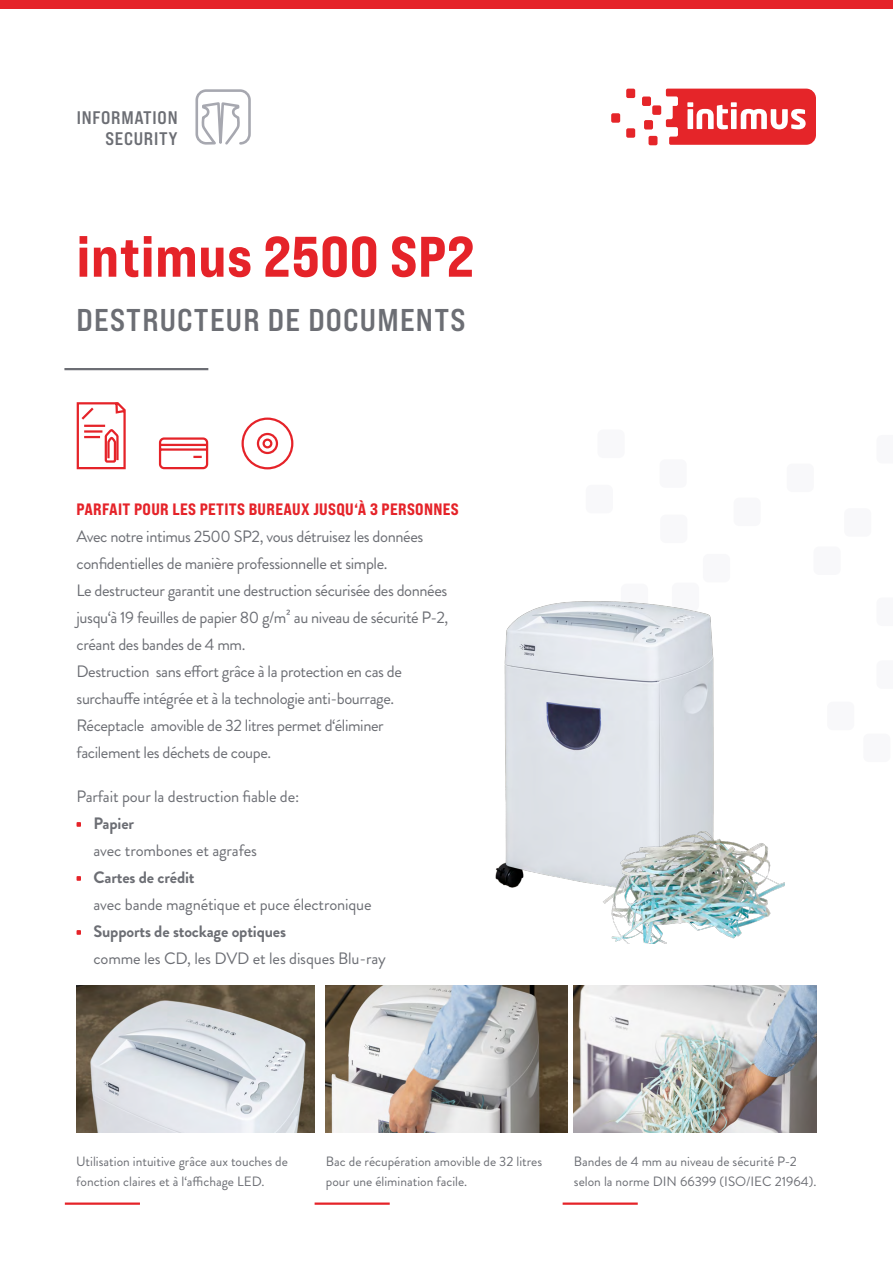
<style>
.page{position:relative;width:893px;height:1263px;background:#fff}
.page>*{position:absolute;margin:0;border:0;box-sizing:border-box;transform-origin:0 0}
.t1{font:57px "Bebas Neue Pro Exp Eb";letter-spacing:.01em;color:#e52329}
.t2{font:31.5px "Bebas Neue Pro Exp Bd";letter-spacing:.04em;color:#6c6e74}
.t3{font:18.15px/20.9px "Bebas Neue Pro Exp Bd";letter-spacing:.04em;color:#6c6e74;text-align:right}
.t4{font:16.5px/27px "Brandon Grotesque";letter-spacing:-.025em;color:#6c6e74}
.t5{font:700 16.5px "Brandon Grotesque";letter-spacing:-.01em;color:#6c6e74}
.t6{font:16.5px "Bebas Neue Pro Exp Eb";letter-spacing:.02em;color:#e52329}
.t7{font:13.5px/19.5px "Brandon Grotesque";color:#6c6e74}
</style>
<div class="page">
<div style="left:0;top:0;width:893px;height:8px;background:#e52329"></div>
<div style="left:626px;top:89px;width:9px;height:9px;background:#e52529;border-radius:2px"></div>
<div style="left:626px;top:128px;width:9px;height:10px;background:#e52529;border-radius:2px"></div>
<div style="left:611px;top:113px;width:9px;height:10px;background:#e52529;border-radius:2px"></div>
<div style="left:644px;top:120px;width:9px;height:10px;background:#e52529;border-radius:2px"></div>
<div style="left:648px;top:136px;width:9px;height:9px;background:#e52529;border-radius:2px"></div>
<div style="left:652px;top:105px;width:9px;height:10px;background:#e52529;border-radius:2px"></div>
<div style="left:642px;top:97px;width:9px;height:9px;background:#e52529;border-radius:2px"></div>
<svg style="left:666px;top:89px;width:150px;height:56px"></svg>
<svg style="left:195px;top:89px;width:56px;height:56px"></svg>
<div style="left:863px;top:733px;width:27px;height:29px;background:#f8f8fa;border-radius:6px"></div>
<div style="left:586px;top:485px;width:27px;height:28px;background:#f8f8fa;border-radius:6px"></div>
<div style="left:597px;top:429px;width:28px;height:29px;background:#f8f8fa;border-radius:6px"></div>
<div style="left:659px;top:459px;width:28px;height:29px;background:#f8f8fa;border-radius:6px"></div>
<div style="left:660px;top:514px;width:27px;height:29px;background:#f8f8fa;border-radius:6px"></div>
<div style="left:844px;top:508px;width:27px;height:29px;background:#f8f8fa;border-radius:6px"></div>
<div style="left:787px;top:463px;width:27px;height:29px;background:#f8f8fa;border-radius:6px"></div>
<div style="left:733px;top:497px;width:28px;height:29px;background:#f8f8fa;border-radius:6px"></div>
<img style="left:495px;top:601px;width:219px;height:287px">
<hr style="left:64px;top:368px;width:144px;height:2px;background:#6c6e74">
<svg style="left:76px;top:402px;width:50px;height:68px"></svg>
<svg style="left:158px;top:437px;width:51px;height:33px"></svg>
<img style="left:77px;top:985px;width:238px;height:147px">
<img style="left:325px;top:985px;width:243px;height:147px">
<img style="left:574px;top:985px;width:242px;height:147px">
<svg style="left:241px;top:417px;width:53px;height:53px"></svg>
<img style="left:599px;top:831px;width:186px;height:113px">
<svg style="left:77px;top:822px;width:4px;height:5px"></svg>
<svg style="left:77px;top:876px;width:4px;height:5px"></svg>
<svg style="left:77px;top:930px;width:4px;height:5px"></svg>
<hr style="left:315px;top:1202px;width:75px;height:3px;background:#e52329">
<hr style="left:563px;top:1202px;width:75px;height:3px;background:#e52329">
<hr style="left:65px;top:1202px;width:75px;height:3px;background:#e52329">
<p class="t3" style="left:77px;top:107px;width:102px">INFORMATION<br>SECURITY</p>
<h1 class="t1" style="left:77px;top:221px;width:399px">intimus 2500 SP2</h1>
<h2 class="t2" style="left:77px;top:300px;width:390px">DESTRUCTEUR DE DOCUMENTS</h2>
<p class="t6" style="left:77px;top:499px;width:384px">PARFAIT POUR LES PETITS BUREAUX JUSQU‘À 3 PERSONNES</p>
<p class="t4" style="left:77px;top:523px;width:373px">Avec notre intimus 2500 SP2, vous détruisez les données confidentielles de manière professionnelle et simple.<br>Le destructeur garantit une destruction sécurisée des données jusqu‘à 19 feuilles de papier 80 g/m² au niveau de sécurité P-2, créant des bandes de 4 mm.<br>Destruction sans effort grâce à la protection en cas de surchauffe intégrée et à la technologie anti-bourrage.<br>Réceptacle amovible de 32 litres permet d‘éliminer facilement les déchets de coupe.</p>
<p class="t4" style="left:77px;top:783px;width:224px">Parfait pour la destruction fiable de:</p>
<p class="t5" style="left:94px;top:812px;width:42px">Papier</p>
<p class="t4" style="left:94px;top:837px;width:165px">avec trombones et agrafes</p>
<p class="t5" style="left:94px;top:866px;width:103px">Cartes de crédit</p>
<p class="t4" style="left:94px;top:891px;width:280px">avec bande magnétique et puce électronique</p>
<p class="t5" style="left:94px;top:920px;width:194px">Supports de stockage optiques</p>
<p class="t4" style="left:94px;top:945px;width:294px">comme les CD, les DVD et les disques Blu-ray</p>
<p class="t7" style="left:76px;top:1152px;width:213px">Utilisation intuitive grâce aux touches de fonction claires et à l‘affichage LED.</p>
<p class="t7" style="left:326px;top:1152px;width:218px">Bac de récupération amovible de 32 litres pour une élimination facile.</p>
<p class="t7" style="left:574px;top:1152px;width:244px">Bandes de 4 mm au niveau de sécurité P-2 selon la norme DIN 66399 (ISO/IEC 21964).</p>
</div>
